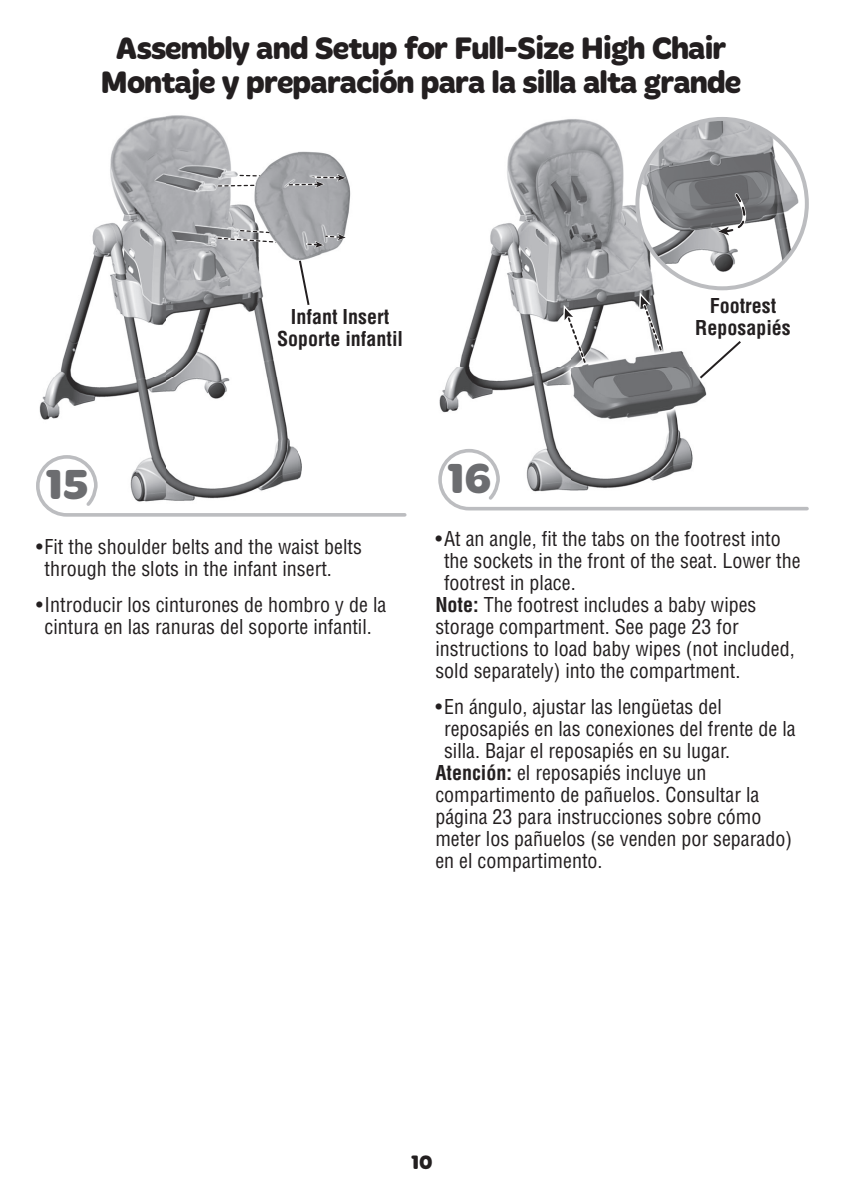
<style>
.page{position:relative;width:842px;height:1191px;background:#fff}
.page>*{position:absolute;margin:0;border:0;box-sizing:border-box;transform-origin:0 0}
.t1{font:700 43.2px "Merge Pro";color:#6c6d70}
.t2{font:700 32px/34px "Merge Pro";letter-spacing:-.03em;color:#231f20;text-align:center}
.t3{font:condensed 20px/22px "Helvetica LT Std";color:#231f20}
.t4{font:700 condensed 20px/22px "Helvetica LT Std";color:#231f20;text-align:center}
.t5{font:700 20px "Merge Pro";color:#231f20}
.s1{font-weight:700}
</style>
<div class="page">
<img style="left:39px;top:115px;width:312px;height:338px">
<svg style="left:216px;top:173px;width:130px;height:15px"></svg>
<svg style="left:216px;top:228px;width:130px;height:20px"></svg>
<img style="left:439px;top:118px;width:268px;height:329px">
<svg style="left:563px;top:305px;width:26px;height:61px"></svg>
<svg style="left:639px;top:292px;width:25px;height:62px"></svg>
<svg style="left:36px;top:453px;width:371px;height:64px"></svg>
<svg style="left:297px;top:258px;width:14px;height:49px"></svg>
<svg style="left:438px;top:447px;width:371px;height:64px"></svg>
<img style="left:637px;top:119px;width:170px;height:169px;border-radius:50%">
<svg style="left:717px;top:191px;width:43px;height:45px"></svg>
<div style="left:635px;top:117px;width:174px;height:173px;border:4px solid #bcbdc0;border-radius:50%"></div>
<svg style="left:697px;top:339px;width:44px;height:42px"></svg>
<h2 class="t2" style="left:100px;top:33px;width:642px">Assembly and Setup for Full-Size High Chair<br>Montaje y preparación para la silla alta grande</h2>
<p class="t4" style="left:277px;top:307px;width:128px">Infant Insert<br>Soporte infantil</p>
<p class="t4" style="left:695px;top:296px;width:97px">Footrest<br>Reposapiés</p>
<h1 class="t1" style="left:45px;top:468px;width:45px">15</h1>
<p class="t3" style="left:45px;top:537px;width:319px;text-indent:-9px">• Fit the shoulder belts and the waist belts through the slots in the infant insert.</p>
<p class="t3" style="left:36px;top:596px;width:352px;text-align:center">• Introducir los cinturones de hombro y de la cintura en las ranuras del soporte infantil.</p>
<h1 class="t1" style="left:446px;top:461px;width:47px">16</h1>
<p class="t3" style="left:435px;top:530px;width:347px">• At an angle, fit the tabs on the footrest into</p>
<p class="t3" style="left:444px;top:552px;width:358px">the sockets in the front of the seat. Lower the</p>
<p class="t3" style="left:444px;top:574px;width:133px">footrest in place.</p>
<p class="t3" style="left:435px;top:596px;width:323px"><span class="s1">Note:</span> The footrest includes a baby wipes</p>
<p class="t3" style="left:435px;top:618px;width:305px">storage compartment. See page 23 for</p>
<p class="t3" style="left:435px;top:640px;width:361px">instructions to load baby wipes (not included,</p>
<p class="t3" style="left:435px;top:662px;width:306px">sold separately) into the compartment.</p>
<p class="t3" style="left:435px;top:698px;width:288px">• En ángulo, ajustar las lengüetas del</p>
<p class="t3" style="left:444px;top:720px;width:353px">reposapiés en las conexiones del frente de la</p>
<p class="t3" style="left:444px;top:742px;width:288px">silla. Bajar el reposapiés en su lugar.</p>
<p class="t3" style="left:435px;top:764px;width:273px"><span class="s1">Atención:</span> el reposapiés incluye un</p>
<p class="t3" style="left:435px;top:786px;width:325px">compartimento de pañuelos. Consultar la</p>
<p class="t3" style="left:435px;top:808px;width:327px">página 23 para instrucciones sobre cómo</p>
<p class="t3" style="left:435px;top:830px;width:358px">meter los pañuelos (se venden por separado)</p>
<p class="t3" style="left:435px;top:852px;width:169px">en el compartimento.</p>
<p class="t5" style="left:411px;top:1154px;width:23px">10</p>
</div>
